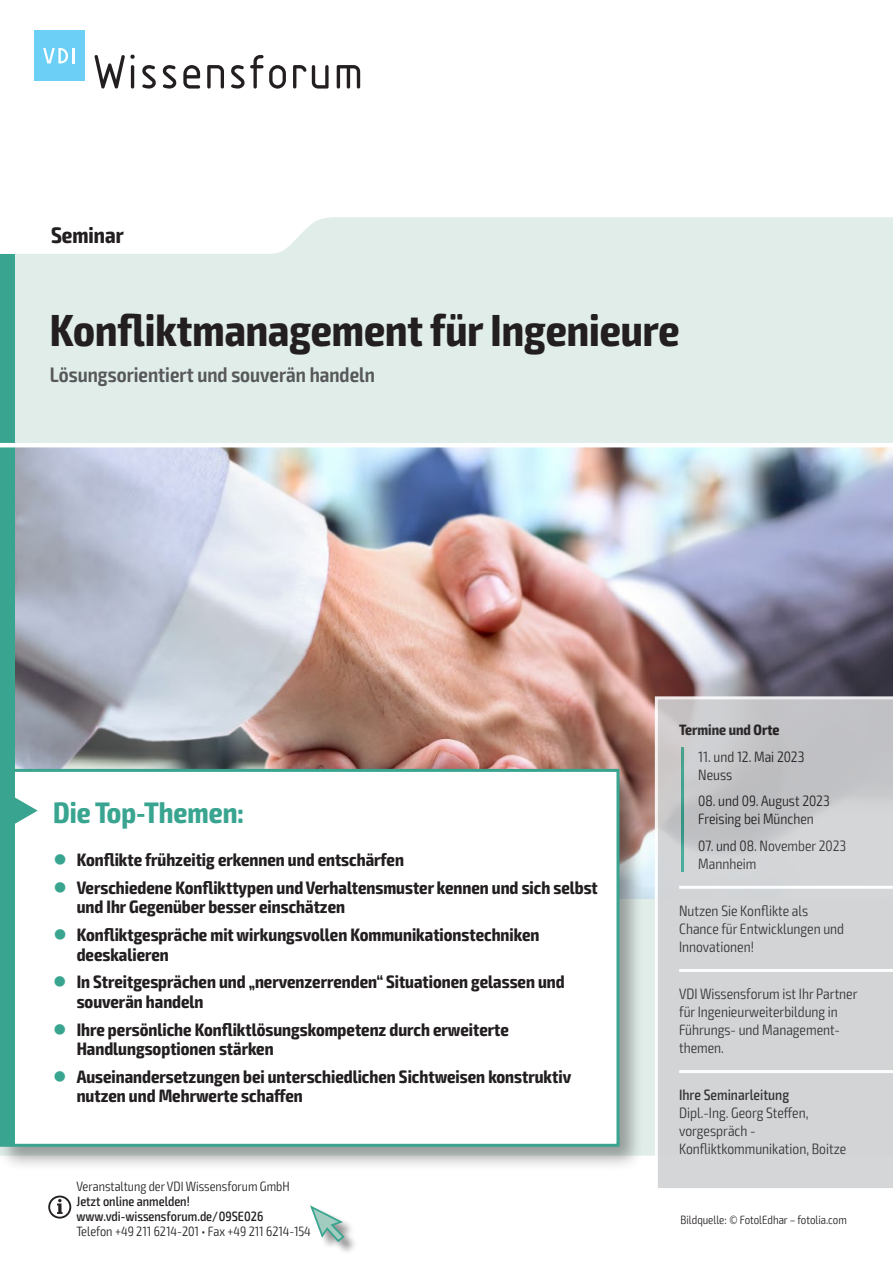
<style>
.page{position:relative;width:893px;height:1263px;background:#fff}
.page>*{position:absolute;margin:0;border:0;box-sizing:border-box;transform-origin:0 0}
.t1{font:700 condensed 45px "Exo 2";color:#231f20}
.t2{font:700 condensed 29.7px "Exo 2";color:#39a590}
.t3{font:700 condensed 22.5px "Exo 2";color:#231f20}
.t4{font:600 condensed 21px "Exo 2";color:#57585a}
.t5{font:700 condensed 18px/19.5px "Exo 2";color:#231f20}
.t6{font:300 condensed 15px/18px "Exo 2";color:#231f20}
.t7{font:500 condensed 15px "Exo 2";color:#231f20}
.t8{font:700 condensed 15px "Exo 2";color:#231f20}
.t9{font:300 condensed 13.5px "Exo 2";color:#231f20}
.t10{font:500 condensed 13.5px/15px "Exo 2";color:#231f20}
.t11{font:300 condensed 12px "Exo 2";color:#231f20}
.s1{color:#39a590}
</style>
<div class="page">
<div style="left:14px;top:217px;width:879px;height:938px;background:#e0ede9"></div>
<img style="left:14px;top:447px;width:878px;height:451px">
<div style="left:0;top:765px;width:644px;height:406px;background:#231f20;opacity:.4"></div>
<div style="left:2px;top:770px;width:616px;height:375px;background:#fff"></div>
<div style="left:3px;top:772px;width:11px;height:372px;background:#39a590"></div>
<div style="left:0;top:769px;width:619px;height:378px;border:3px solid #39a590"></div>
<svg style="left:14px;top:796px;width:24px;height:29px"></svg>
<div style="left:0;top:254px;width:14px;height:519px;background:#39a590"></div>
<div style="left:311px;top:1206px;width:47px;height:49px;background:#231f20;opacity:.5"></div>
<svg style="left:310px;top:1205px;width:36px;height:38px"></svg>
<hr style="left:0;top:443px;width:893px;height:4px;background:#fff">
<svg style="left:655px;top:696px;width:238px;height:492px;background:#cfd1d3"></svg>
<svg style="left:48px;top:1195px;width:23px;height:23px"></svg>
<svg style="left:94px;top:54px;width:41px;height:35px"></svg>
<svg style="left:142px;top:65px;width:14px;height:24px"></svg>
<svg style="left:163px;top:65px;width:13px;height:24px"></svg>
<svg style="left:183px;top:65px;width:17px;height:24px"></svg>
<svg style="left:207px;top:65px;width:17px;height:24px"></svg>
<svg style="left:231px;top:55px;width:55px;height:34px"></svg>
<svg style="left:293px;top:65px;width:36px;height:24px"></svg>
<svg style="left:337px;top:65px;width:23px;height:24px"></svg>
<div style="left:34px;top:30px;width:50px;height:51px;background:#6bcff6"></div>
<svg style="left:43px;top:48px;width:31px;height:15px"></svg>
<p class="t3" style="left:51px;top:221px;width:74px">Seminar</p>
<h1 class="t1" style="left:50px;top:303px;width:631px">Konfliktmanagement für Ingenieure</h1>
<p class="t4" style="left:50px;top:362px;width:326px">Lösungsorientiert und souverän handeln</p>
<h2 class="t2" style="left:53px;top:794px;width:192px">Die Top-Themen:</h2>
<p class="t5" style="left:53px;top:850px;width:352px"><span class="s1">●</span> Konflikte frühzeitig erkennen und entschärfen</p>
<p class="t5" style="left:77px;top:878px;width:523px;text-indent:-23px"><span class="s1">●</span> Verschiedene Konflikttypen und Verhaltensmuster kennen und sich selbst und Ihr Gegenüber besser einschätzen</p>
<p class="t5" style="left:77px;top:925px;width:464px;text-indent:-23px"><span class="s1">●</span> Konfliktgespräche mit wirkungsvollen Kommunikationstechniken deeskalieren</p>
<p class="t5" style="left:77px;top:973px;width:490px;text-indent:-23px"><span class="s1">●</span> In Streitgesprächen und „nervenzerrenden“ Situationen gelassen und souverän handeln</p>
<p class="t5" style="left:77px;top:1020px;width:434px;text-indent:-23px"><span class="s1">●</span> Ihre persönliche Konfliktlösungskompetenz durch erweiterte<br>Handlungsoptionen stärken</p>
<p class="t5" style="left:77px;top:1067px;width:496px;text-indent:-23px"><span class="s1">●</span> Auseinandersetzungen bei unterschiedlichen Sichtweisen konstruktiv nutzen und Mehrwerte schaffen</p>
<p class="t9" style="left:77px;top:1178px;width:215px">Veranstaltung der VDI Wissensforum GmbH</p>
<p class="t10" style="left:77px;top:1194px;width:188px">Jetzt online anmelden! www.vdi-wissensforum.de/09SE026</p>
<p class="t9" style="left:77px;top:1223px;width:236px">Telefon +49 211 6214-201 • Fax +49 211 6214-154</p>
<p class="t8" style="left:679px;top:721px;width:102px">Termine und Orte</p>
<p class="t6" style="left:698px;top:748px;width:108px">11. und 12. Mai 2023<br>Neuss</p>
<p class="t6" style="left:698px;top:792px;width:133px">08. und 09. August 2023<br>Freising bei München</p>
<p class="t6" style="left:698px;top:837px;width:149px">07. und 08. November 2023<br>Mannheim</p>
<p class="t6" style="left:679px;top:902px;width:167px">Nutzen Sie Konflikte als<br>Chance für Entwicklungen und<br>Innovationen!</p>
<p class="t6" style="left:679px;top:985px;width:180px">VDI Wissensforum ist Ihr Partner für Ingenieurweiterbildung in<br>Führungs- und Management&shy;themen.</p>
<p class="t7" style="left:679px;top:1086px;width:112px">Ihre Seminarleitung</p>
<p class="t6" style="left:679px;top:1104px;width:169px">Dipl.-Ing. Georg Steffen, vorgespräch -<br>Konfliktkommunikation, Boitze</p>
<p class="t11" style="left:681px;top:1212px;width:168px">Bildquelle: © FotolEdhar – fotolia.com</p>
</div>
